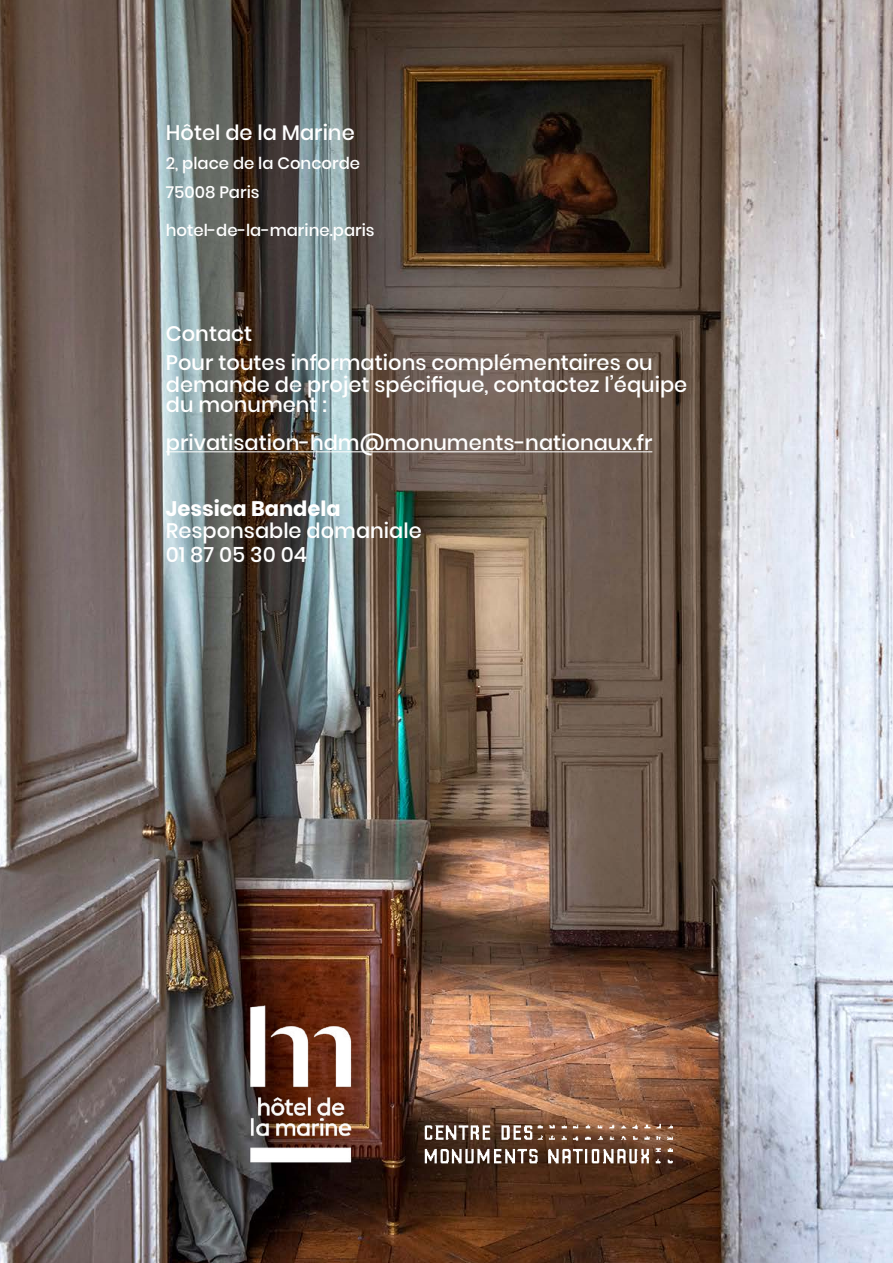
<style>
.page{position:relative;width:893px;height:1263px;background:#fff}
.page>*{position:absolute;margin:0;border:0;box-sizing:border-box;transform-origin:0 0}
.t1{font:500 21px/29.2px "Poppins";color:#fff}
.t2{font:700 21px "Poppins";color:#fff}
.t3{font:500 16.5px/29.2px "Poppins";color:#fff}
</style>
<div class="page">
<img style="left:0;top:0;width:893px;height:1263px">
<img style="left:248px;top:991px;width:104px;height:172px">
<img style="left:419px;top:1117px;width:258px;height:53px">
<hr style="left:166px;top:451px;width:486px;height:1px;background:#fff">
<p class="t1" style="left:166px;top:118px;width:190px">Hôtel de la Marine</p>
<p class="t3" style="left:166px;top:149px;width:196px">2, place de la Concorde<br>75008 Paris</p>
<p class="t3" style="left:166px;top:216px;width:210px">hotel-de-la-marine.paris</p>
<p class="t1" style="left:166px;top:319px;width:488px">Contact<br>Pour toutes informations complémentaires ou</p>
<p class="t1" style="left:166px;top:374px;width:523px;line-height:20.2px">demande de projet spécifique, contactez l’équipe du monument :</p>
<p class="t1" style="left:166px;top:428px;width:488px">privatisation-hdm@monuments-nationaux.fr</p>
<p class="t2" style="left:166px;top:497px;width:176px">Jessica Bandela</p>
<p class="t1" style="left:166px;top:519px;width:257px;line-height:24.3px">Responsable domaniale<br>01 87 05 30 04</p>
</div>
